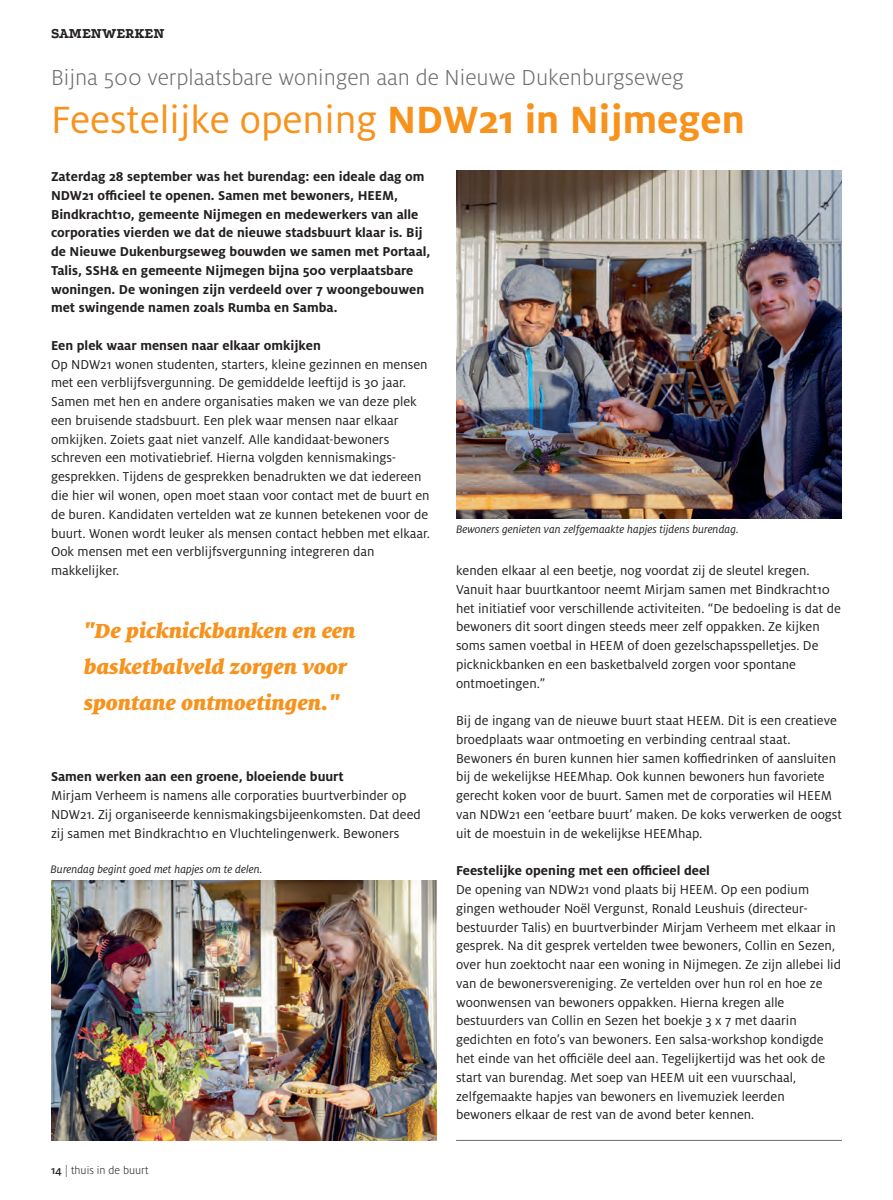
<style>
.page{position:relative;width:893px;height:1200px;background:#fff}
.page>*{position:absolute;margin:0;border:0;box-sizing:border-box;transform-origin:0 0}
.kop_32_bold{font:42px "Milo OT";color:#f7931d}
.kopje_Black_18{font:300 24px "Milo OT";color:#6c6d70}
.citaat-cursief{font:italic 900 22.5px/36px "Milo Serif OT";color:#f7931d}
.rubrieksaanduiding{font:700 15px "Podkova";color:#231f20}
.pt_9_5_12_5{font:14.25px/18.8px "Milo OT";color:#231f20}
.intro_9_5_12_5{font:700 14.25px/18.8px "Milo OT";color:#231f20}
.pt_9_5_12_5-2{font:700 14.25px "Milo OT";color:#231f20}
.bijschrift{font:italic 12px "Milo OT";color:#231f20}
.t1{font:300 12px "Milo OT";color:#231f20}
.s1{font-weight:700}
.s2{font-weight:500}
</style>
<div class="page">
<hr style="left:456px;top:1139px;width:386px;height:1px;background:#6c6d70">
<img style="left:456px;top:170px;width:386px;height:348px">
<img style="left:51px;top:880px;width:386px;height:260px">
<p class="rubrieksaanduiding" style="left:51px;top:26px;width:115px">SAMENWERKEN</p>
<p class="kopje_Black_18" style="left:51px;top:65px;width:634px">Bijna 500 verplaatsbare woningen aan de Nieuwe Dukenburgseweg</p>
<p class="kop_32_bold" style="left:51px;top:97px;width:695px">Feestelijke opening <span class="s1">NDW21 in Nijmegen</span></p>
<p class="intro_9_5_12_5" style="left:51px;top:167px;width:381px">Zaterdag 28 september was het burendag: een ideale dag om NDW21 officieel te openen. Samen met bewoners, HEEM, Bindkracht10, gemeente Nijmegen en medewerkers van alle corporaties vierden we dat de nieuwe stadsbuurt klaar is. Bij de Nieuwe Dukenburgseweg bouwden we samen met Portaal, Talis, SSH&amp; en gemeente Nijmegen bijna 500 verplaatsbare woningen. De woningen zijn verdeeld over 7 woongebouwen met swingende namen zoals Rumba en Samba.</p>
<p class="intro_9_5_12_5" style="left:51px;top:336px;width:271px">Een plek waar mensen naar elkaar omkijken</p>
<p class="pt_9_5_12_5" style="left:51px;top:355px;width:380px">Op NDW21 wonen studenten, starters, kleine gezinnen en mensen met een verblijfsvergunning. De gemiddelde leeftijd is 30 jaar.<br>Samen met hen en andere organisaties maken we van deze plek een bruisende stadsbuurt. Een plek waar mensen naar elkaar omkijken. Zoiets gaat niet vanzelf. Alle kandidaat-bewoners schreven een motivatiebrief. Hierna volgden kennismakings&shy;gesprekken. Tijdens de gesprekken benadrukten we dat iedereen die hier wil wonen, open moet staan voor contact met de buurt en de buren. Kandidaten vertelden wat ze kunnen betekenen voor de buurt. Wonen wordt leuker als mensen contact hebben met elkaar.<br>Ook mensen met een verblijfsvergunning integreren dan makkelijker.</p>
<p class="citaat-cursief" style="left:84px;top:612px;width:273px">"De picknickbanken en een basketbalveld zorgen voor spontane ontmoetingen."</p>
<p class="pt_9_5_12_5-2" style="left:51px;top:768px;width:294px">Samen werken aan een groene, bloeiende buurt</p>
<p class="pt_9_5_12_5" style="left:51px;top:786px;width:371px">Mirjam Verheem is namens alle corporaties buurtverbinder op<br>NDW21. Zij organiseerde kennismakingsbijeenkomsten. Dat deed zij samen met Bindkracht10 en Vluchtelingenwerk. Bewoners</p>
<p class="bijschrift" style="left:50px;top:862px;width:213px">Burendag begint goed met hapjes om te delen.</p>
<p class="t1" style="left:51px;top:1163px;width:99px"><span class="s2">14</span> | thuis in de buurt</p>
<p class="bijschrift" style="left:456px;top:522px;width:284px">Bewoners genieten van zelfgemaakte hapjes tijdens burendag.</p>
<p class="pt_9_5_12_5" style="left:456px;top:561px;width:355px">kenden elkaar al een beetje, nog voordat zij de sleutel kregen.</p>
<p class="pt_9_5_12_5" style="left:456px;top:580px;width:386px">Vanuit haar buurtkantoor neemt Mirjam samen met Bindkracht10 het initiatief voor verschillende activiteiten. “De bedoeling is dat de bewoners dit soort dingen steeds meer zelf oppakken. Ze kijken soms samen voetbal in HEEM of doen gezelschapsspelletjes. De picknickbanken en een basketbalveld zorgen voor spontane ontmoetingen.”</p>
<p class="pt_9_5_12_5" style="left:456px;top:711px;width:387px">Bij de ingang van de nieuwe buurt staat HEEM. Dit is een creatieve broedplaats waar ontmoeting en verbinding centraal staat.<br>Bewoners én buren kunnen hier samen koffiedrinken of aansluiten bij de wekelijkse HEEMhap. Ook kunnen bewoners hun favoriete gerecht koken voor de buurt. Samen met de corporaties wil HEEM van NDW21 een ‘eetbare buurt’ maken. De koks verwerken de oogst uit de moestuin in de wekelijkse HEEMhap.</p>
<p class="intro_9_5_12_5" style="left:456px;top:861px;width:255px">Feestelijke opening met een officieel deel</p>
<p class="pt_9_5_12_5" style="left:456px;top:880px;width:387px">De opening van NDW21 vond plaats bij HEEM. Op een podium gingen wethouder Noël Vergunst, Ronald Leushuis (directeur&shy;bestuurder Talis) en buurtverbinder Mirjam Verheem met elkaar in gesprek. Na dit gesprek vertelden twee bewoners, Collin en Sezen, over hun zoektocht naar een woning in Nijmegen. Ze zijn allebei lid van de bewonersvereniging. Ze vertelden over hun rol en hoe ze woonwensen van bewoners oppakken. Hierna kregen alle bestuurders van Collin en Sezen het boekje 3 x 7 met daarin gedichten en foto’s van bewoners. Een salsa-workshop kondigde het einde van het officiële deel aan. Tegelijkertijd was het ook de start van burendag. Met soep van HEEM uit een vuurschaal, zelfgemaakte hapjes van bewoners en livemuziek leerden bewoners elkaar de rest van de avond beter kennen.</p>
</div>
